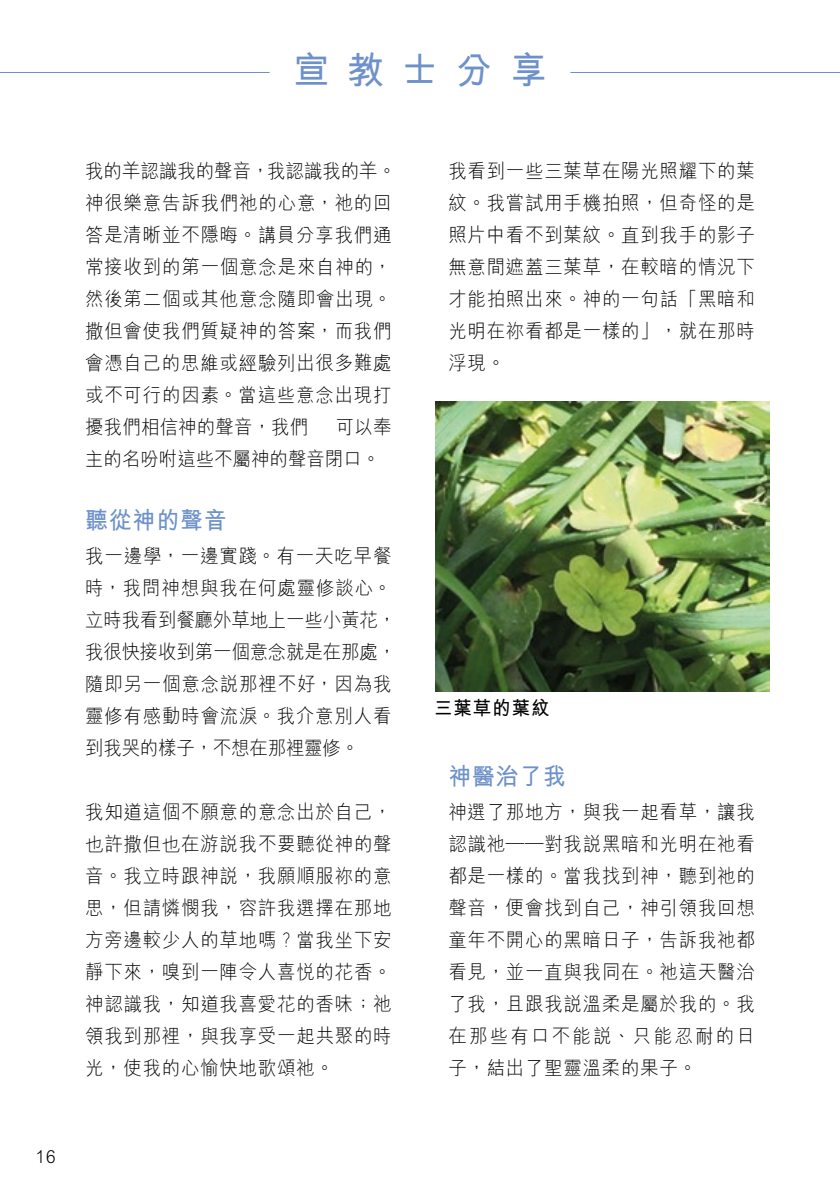
<style>
.page{position:relative;width:840px;height:1191px;background:#fff}
.page>*{position:absolute;margin:0;border:0;box-sizing:border-box;transform-origin:0 0}
.t1{font:700 38px "M Hei HK";letter-spacing:.5em;color:#6d91ca;scale:.95 1}
.t2{font:700 24px "M Hei HK";letter-spacing:.04em;color:#6d91ca;scale:.95 1}
.t3{font:300 19.4px/32px "M Hei HK";letter-spacing:.04em;color:#000;text-align:justify;scale:.95 1}
.t4{font:300 19.4px/32px "M Hei HK";color:#000;scale:.95 1}
.t5{font:700 19.4px "M Hei HK";letter-spacing:.05em;color:#000;scale:.95 1}
.t6{font:300 18px "M Hei HK";color:#000;scale:.95 1}
</style>
<div class="page">
<hr style="left:570px;top:72px;width:269px;height:1px;background:#6d91ca">
<hr style="left:0;top:72px;width:269px;height:1px;background:#6d91ca">
<img style="left:435px;top:401px;width:333px;height:290px">
<p class="t6" style="left:35px;top:1144px;width:23px">16</p>
<h1 class="t1" style="left:293px;top:42px;width:267px">宣教士分享</h1>
<p class="t3" style="left:85px;top:154px;width:329px;text-align:left">我的羊認識我的聲音，我認識我的羊。神很樂意告訴我們祂的心意，祂的回答是清晰並不隱晦。講員分享我們通常接收到的第一個意念是來自神的，然後第二個或其他意念隨即會出現。撒但會使我們質疑神的答案，而我們會憑自己的思維或經驗列出很多難處或不可行的因素。當這些意念出現打擾我們相信神的聲音，我們</p>
<p class="t4" style="left:85px;top:410px;width:324px;text-indent:250px">可以奉主的名吩咐這些不屬神的聲音閉口。</p>
<p class="t2" style="left:85px;top:502px;width:150px">聽從神的聲音</p>
<p class="t3" style="left:85px;top:538px;width:328px;text-align:left">我一邊學，一邊實踐。有一天吃早餐時，我問神想與我在何處靈修談心。立時我看到餐廳外草地上一些小黃花，我很快接收到第一個意念就是在那處，隨即另一個意念說那裡不好，因為我靈修有感動時會流淚。我介意別人看到我哭的樣子，不想在那裡靈修。</p>
<p class="t3" style="left:85px;top:794px;width:324px">我知道這個不願意的意念出於自己，也許撒但也在游說我不要聽從神的聲音。我立時跟神說，我願順服祢的意思，但請憐憫我，容許我選擇在那地方旁邊較少人的草地嗎？當我坐下安靜下來，嗅到一陣令人喜悅的花香。神認識我，知道我喜愛花的香味；祂領我到那裡，與我享受一起共聚的時光，使我的心愉快地歌頌祂。</p>
<p class="t3" style="left:448px;top:154px;width:324px">我看到一些三葉草在陽光照耀下的葉紋。我嘗試用手機拍照，但奇怪的是照片中看不到葉紋。直到我手的影子無意間遮蓋三葉草，在較暗的情況下才能拍照出來。神的一句話「黑暗和光明在祢看都是一樣的」，就在那時浮現。</p>
<p class="t5" style="left:434px;top:693px;width:123px">三葉草的葉紋</p>
<p class="t2" style="left:448px;top:758px;width:125px">神醫治了我</p>
<p class="t3" style="left:448px;top:795px;width:324px">神選了那地方，與我一起看草，讓我認識祂——對我說黑暗和光明在祂看都是一樣的。當我找到神，聽到祂的聲音，便會找到自己，神引領我回想童年不開心的黑暗日子，告訴我祂都看見，並一直與我同在。祂這天醫治了我，且跟我說溫柔是屬於我的。我在那些有口不能說、只能忍耐的日子，結出了聖靈溫柔的果子。</p>
</div>
